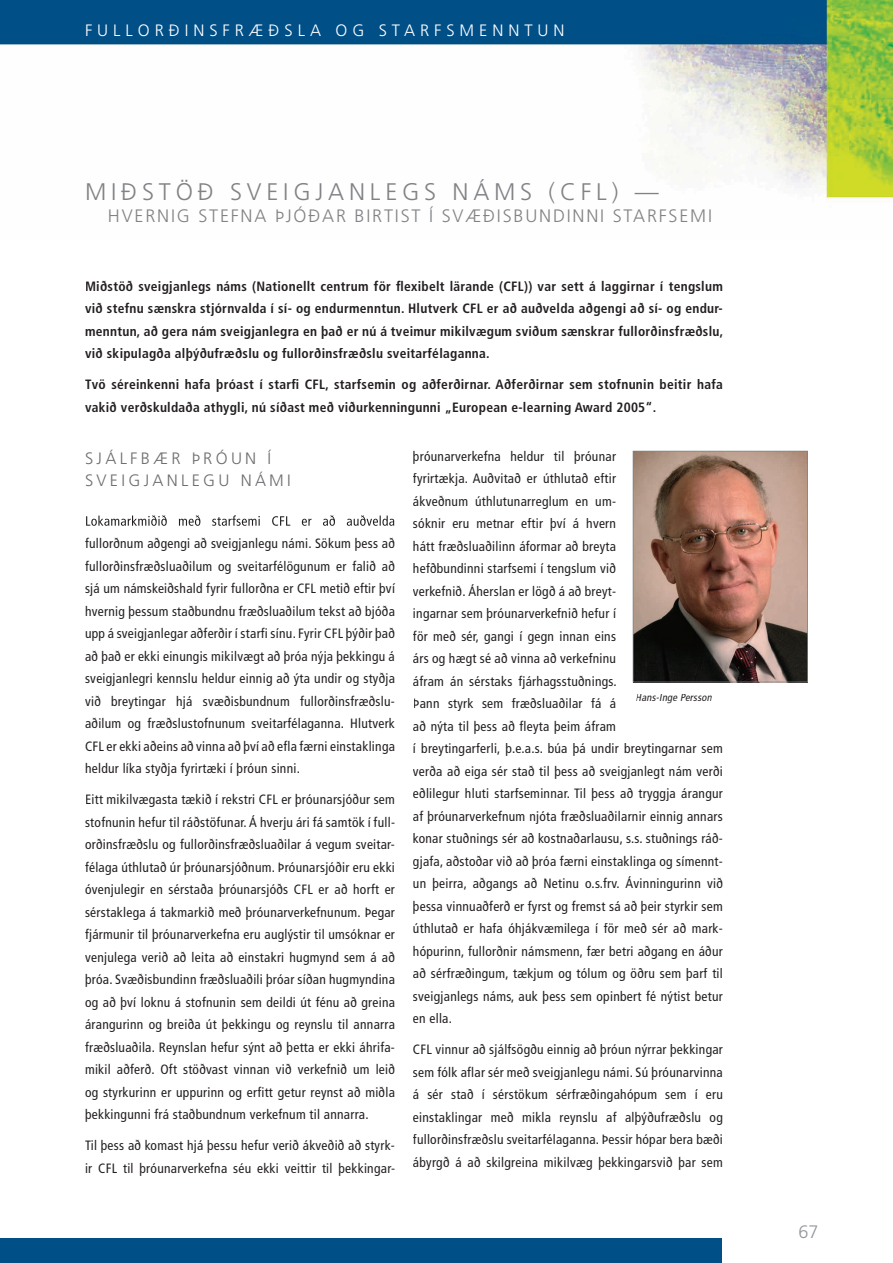
<style>
.page{position:relative;width:893px;height:1263px;background:#fff}
.page>*{position:absolute;margin:0;border:0;box-sizing:border-box;transform-origin:0 0}
.t1{font:300 24px "Frutiger";letter-spacing:.2em;color:#808285}
.t2{font:300 18px "Frutiger";letter-spacing:.1em;color:#808285}
.t3{font:300 18px "Frutiger";color:#939598}
.t4{font:300 16.5px "Frutiger";letter-spacing:.3em;color:#fff}
.t5{font:300 16.5px/22.5px "Frutiger";letter-spacing:.2em;color:#6c6d70}
.t6{font:condensed 13.5px/22.5px "Frutiger";letter-spacing:.02em;color:#231f20;text-align:justify}
.t7{font:700 condensed 13.5px/22.5px "Frutiger";letter-spacing:.02em;color:#231f20;text-align:justify}
.t8{font:italic condensed 10.5px "Frutiger";color:#231f20}
</style>
<div class="page">
<div style="left:0;top:1238px;width:722px;height:25px;background:#004f87"></div>
<img style="left:0;top:0;width:893px;height:201px">
<svg style="left:86px;top:515px;width:309px;height:11px"></svg>
<svg style="left:633px;top:451px;width:175px;height:231px"></svg>
<p class="t4" style="left:85px;top:21px;width:481px">FULLORÐINSFRÆÐSLA OG STARFSMENNTUN</p>
<h1 class="t1" style="left:85px;top:178px;width:575px">MIÐSTÖÐ SVEIGJANLEGS NÁMS (CFL) —</h1>
<h2 class="t2" style="left:108px;top:206px;width:605px">HVERNIG STEFNA ÞJÓÐAR BIRTIST Í SVÆÐISBUNDINNI STARFSEMI</h2>
<p class="t7" style="left:85px;top:275px;width:640px">Miðstöð sveigjanlegs náms (Nationellt centrum för flexibelt lärande (CFL)) var sett á laggirnar í tengslum við stefnu sænskra stjórnvalda í sí- og endurmenntun. Hlutverk CFL er að auðvelda aðgengi að sí- og endur&shy;menntun, að gera nám sveigjanlegra en það er nú á tveimur mikilvægum sviðum sænskrar fullorðinsfræðslu, við skipulagða alþýðufræðslu og fullorðinsfræðslu sveitarfélaganna.</p>
<p class="t7" style="left:85px;top:373px;width:639px">Tvö séreinkenni hafa þróast í starfi CFL, starfsemin og aðferðirnar. Aðferðirnar sem stofnunin beitir hafa vakið verðskuldaða athygli, nú síðast með viðurkenningunni „European e-learning Award 2005“.</p>
<p class="t5" style="left:85px;top:447px;width:207px">SJÁLFBÆR ÞRÓUN Í<br>SVEIGJANLEGU NÁMI</p>
<p class="t6" style="left:85px;top:532px;width:311px">fullorðnum aðgengi að sveigjanlegu námi. Sökum þess að fullorðinsfræðsluaðilum og sveitarfélögunum er falið að sjá um námskeiðshald fyrir fullorðna er CFL metið eftir því hvernig þessum staðbundnu fræðsluaðilum tekst að bjóða upp á sveigjanlegar aðferðir í starfi sínu. Fyrir CFL þýðir það að það er ekki einungis mikilvægt að þróa nýja þekkingu á sveigjanlegri kennslu heldur einnig að ýta undir og styðja við breytingar hjá svæðisbundnum fullorðinsfræðslu&shy;aðilum og fræðslustofnunum sveitarfélaganna. Hlutverk CFL er ekki aðeins að vinna að því að efla færni einstaklinga heldur líka styðja fyrirtæki í þróun sinni.</p>
<p class="t6" style="left:85px;top:788px;width:311px">Eitt mikilvægasta tækið í rekstri CFL er þróunarsjóður sem stofnunin hefur til ráðstöfunar. Á hverju ári fá samtök í full&shy;orðinsfræðslu og fullorðinsfræðsluaðilar á vegum sveitar&shy;félaga úthlutað úr þróunarsjóðnum. Þróunarsjóðir eru ekki óvenjulegir en sérstaða þróunarsjóðs CFL er að horft er sérstaklega á takmarkið með þróunarverkefnunum. Þegar fjármunir til þróunarverkefna eru auglýstir til umsóknar er venjulega verið að leita að einstakri hugmynd sem á að þróa. Svæðisbundinn fræðsluaðili þróar síðan hugmyndina og að því loknu á stofnunin sem deildi út fénu að greina árangurinn og breiða út þekkingu og reynslu til annarra fræðsluaðila. Reynslan hefur sýnt að þetta er ekki áhrifa&shy;mikil aðferð. Oft stöðvast vinnan við verkefnið um leið og styrkurinn er uppurinn og erfitt getur reynst að miðla þekkingunni frá staðbundnum verkefnum til annarra.</p>
<p class="t6" style="left:85px;top:1134px;width:311px">Til þess að komast hjá þessu hefur verið ákveðið að styrk&shy;ir CFL til þróunarverkefna séu ekki veittir til þekkingar-</p>
<p class="t6" style="left:413px;top:445px;width:311px;text-align:left">þróunarverkefna heldur til þróunar<br>fyrirtækja. Auðvitað er úthlutað eftir<br>ákveðnum úthlutunarreglum en um-<br>sóknir eru metnar eftir því á hvern<br>hátt fræðsluaðilinn áformar að breyta<br>hefðbundinni starfsemi í tengslum við<br>verkefnið. Áherslan er lögð á að breyt-<br>ingarnar sem þróunarverkefnið hefur í<br>för með sér, gangi í gegn innan eins<br>árs og hægt sé að vinna að verkefninu<br>áfram án sérstaks fjárhagsstuðnings.<br>Þann styrk sem fræðsluaðilar fá á<br>að nýta til þess að fleyta þeim áfram<br>í breytingarferli, þ.e.a.s. búa þá undir breytingarnar sem verða að eiga sér stað til þess að sveigjanlegt nám verði eðlilegur hluti starfseminnar. Til þess að tryggja árangur af þróunarverkefnum njóta fræðsluaðilarnir einnig annars konar stuðnings sér að kostnaðarlausu, s.s. stuðnings ráð&shy;gjafa, aðstoðar við að þróa færni einstaklinga og símennt&shy;un þeirra, aðgangs að Netinu o.s.frv. Ávinningurinn við þessa vinnuaðferð er fyrst og fremst sá að þeir styrkir sem úthlutað er hafa óhjákvæmilega í för með sér að mark&shy;hópurinn, fullorðnir námsmenn, fær betri aðgang en áður að sérfræðingum, tækjum og tólum og öðru sem þarf til sveigjanlegs náms, auk þess sem opinbert fé nýtist betur en ella.</p>
<p class="t6" style="left:413px;top:1038px;width:311px">CFL vinnur að sjálfsögðu einnig að þróun nýrrar þekkingar sem fólk aflar sér með sveigjanlegu námi. Sú þróunarvinna á sér stað í sérstökum sérfræðingahópum sem í eru einstaklingar með mikla reynslu af alþýðufræðslu og fullorðinsfræðslu sveitarfélaganna. Þessir hópar bera bæði ábyrgð á að skilgreina mikilvæg þekkingarsvið þar sem</p>
<p class="t8" style="left:635px;top:691px;width:80px">Hans-Inge Persson</p>
<h2 class="t3" style="left:798px;top:1222px;width:22px">67</h2>
</div>
